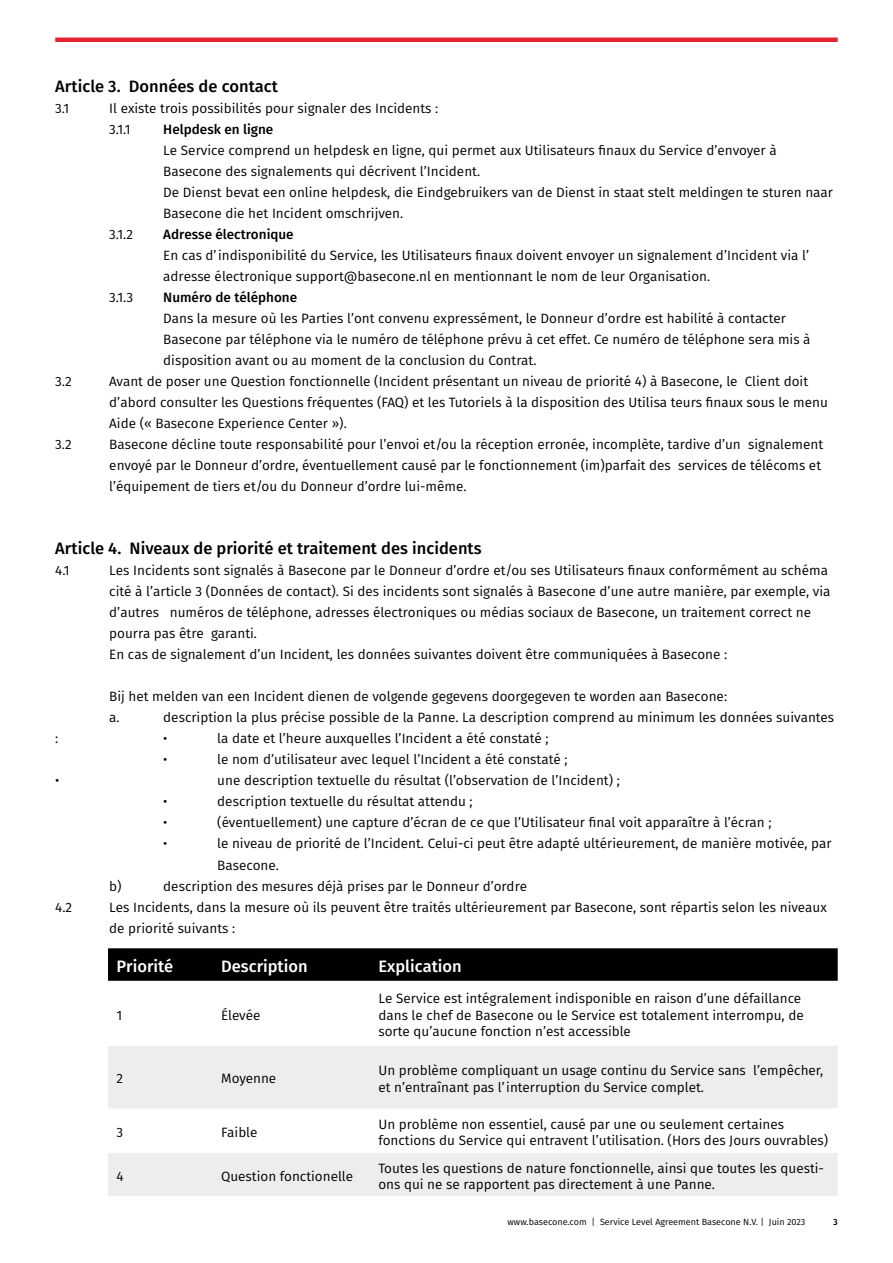
<style>
.page{position:relative;width:893px;height:1263px;background:#fff}
.page>*{position:absolute;margin:0;border:0;box-sizing:border-box;transform-origin:0 0}
.Subkop_medium_11_pt{font:500 16.5px "Fira Sans";color:#000}
.t1{font:500 16.5px "Fira Sans";color:#fff}
.Body_book_9_pt{font:13.5px/21px "Fira Sans";color:#000}
.Body_book_9_pt-2{font:500 13.5px "Fira Sans";color:#000}
.t2{font:9px "Fira Sans";color:#000}
.t3{font:500 9px "Fira Sans";color:#000}
</style>
<div class="page">
<hr style="left:55px;top:38px;width:783px;height:4px;background:#e62330">
<div style="left:108px;top:948px;width:730px;height:33px;background:#000"></div>
<svg style="left:108px;top:1046px;width:730px;height:150px;fill:#ededed"></svg>
<p class="Subkop_medium_11_pt" style="left:55px;top:73px;width:224px">Article 3. Données de contact</p>
<p class="Body_book_9_pt" style="left:55px;top:98px;width:15px">3.1</p>
<p class="Body_book_9_pt" style="left:109px;top:98px;width:331px">Il existe trois possibilités pour signaler des Incidents :<br>3.1.1</p>
<p class="Body_book_9_pt-2" style="left:163px;top:119px;width:112px">Helpdesk en ligne</p>
<p class="Body_book_9_pt" style="left:163px;top:140px;width:615px">Le Service comprend un helpdesk en ligne, qui permet aux Utilisateurs finaux du Service d’envoyer à<br>Basecone des signalements qui décrivent l’Incident.</p>
<p class="Body_book_9_pt" style="left:163px;top:182px;width:671px">De Dienst bevat een online helpdesk, die Eindgebruikers van de Dienst in staat stelt meldingen te sturen naar<br>Basecone die het Incident omschrijven.</p>
<p class="Body_book_9_pt" style="left:109px;top:224px;width:25px">3.1.2</p>
<p class="Body_book_9_pt-2" style="left:163px;top:224px;width:132px">Adresse électronique</p>
<p class="Body_book_9_pt" style="left:163px;top:245px;width:647px">En cas d’indisponibilité du Service, les Utilisateurs finaux doivent envoyer un signalement d’Incident via l’ adresse électronique support@basecone.nl en mentionnant le nom de leur Organisation.</p>
<p class="Body_book_9_pt" style="left:109px;top:287px;width:25px">3.1.3</p>
<p class="Body_book_9_pt-2" style="left:163px;top:287px;width:135px">Numéro de téléphone</p>
<p class="Body_book_9_pt" style="left:163px;top:308px;width:649px">Dans la mesure où les Parties l’ont convenu expressément, le Donneur d’ordre est habilité à contacter<br>Basecone par téléphone via le numéro de téléphone prévu à cet effet. Ce numéro de téléphone sera mis à disposition avant ou au moment de la conclusion du Contrat.</p>
<p class="Body_book_9_pt" style="left:55px;top:371px;width:18px">3.2</p>
<p class="Body_book_9_pt" style="left:109px;top:371px;width:720px">Avant de poser une Question fonctionnelle (Incident présentant un niveau de priorité 4) à Basecone, le Client doit d’abord consulter les Questions fréquentes (FAQ) et les Tutoriels à la disposition des Utilisa teurs finaux sous le menu<br>Aide (« Basecone Experience Center »).</p>
<p class="Body_book_9_pt" style="left:55px;top:434px;width:18px">3.2</p>
<p class="Body_book_9_pt" style="left:109px;top:434px;width:715px">Basecone décline toute responsabilité pour l’envoi et/ou la réception erronée, incomplète, tardive d’un signalement envoyé par le Donneur d’ordre, éventuellement causé par le fonctionnement (im)parfait des services de télécoms et l’équipement de tiers et/ou du Donneur d’ordre lui-même.</p>
<p class="Subkop_medium_11_pt" style="left:55px;top:535px;width:428px">Article 4. Niveaux de priorité et traitement des incidents</p>
<p class="Body_book_9_pt" style="left:55px;top:560px;width:16px">4.1</p>
<p class="Body_book_9_pt" style="left:109px;top:560px;width:723px">Les Incidents sont signalés à Basecone par le Donneur d’ordre et/ou ses Utilisateurs finaux conformément au schéma cité à l’article 3 (Données de contact). Si des incidents sont signalés à Basecone d’une autre manière, par exemple, via d’autres numéros de téléphone, adresses électroniques ou médias sociaux de Basecone, un traitement correct ne pourra pas être garanti.</p>
<p class="Body_book_9_pt" style="left:109px;top:644px;width:619px">En cas de signalement d’un Incident, les données suivantes doivent être communiquées à Basecone :</p>
<p class="Body_book_9_pt" style="left:109px;top:686px;width:619px">Bij het melden van een Incident dienen de volgende gegevens doorgegeven te worden aan Basecone:</p>
<p class="Body_book_9_pt" style="left:109px;top:707px;width:12px">a.</p>
<p class="Body_book_9_pt" style="left:163px;top:707px;width:672px">description la plus précise possible de la Panne. La description comprend au minimum les données suivantes</p>
<p class="Body_book_9_pt" style="left:55px;top:728px;width:5px">:</p>
<p class="Body_book_9_pt" style="left:163px;top:728px;width:6px">•</p>
<p class="Body_book_9_pt" style="left:217px;top:728px;width:333px">la date et l’heure auxquelles l’Incident a été constaté ;</p>
<p class="Body_book_9_pt" style="left:163px;top:749px;width:6px">•</p>
<p class="Body_book_9_pt" style="left:217px;top:749px;width:352px">le nom d’utilisateur avec lequel l’Incident a été constaté ;</p>
<p class="Body_book_9_pt" style="left:55px;top:770px;width:6px">•</p>
<p class="Body_book_9_pt" style="left:217px;top:770px;width:404px">une description textuelle du résultat (l’observation de l’Incident) ;</p>
<p class="Body_book_9_pt" style="left:163px;top:791px;width:6px">•</p>
<p class="Body_book_9_pt" style="left:217px;top:791px;width:257px">description textuelle du résultat attendu ;</p>
<p class="Body_book_9_pt" style="left:163px;top:812px;width:6px">•</p>
<p class="Body_book_9_pt" style="left:217px;top:812px;width:556px">(éventuellement) une capture d’écran de ce que l’Utilisateur final voit apparaître à l’écran ;</p>
<p class="Body_book_9_pt" style="left:163px;top:833px;width:6px">•</p>
<p class="Body_book_9_pt" style="left:217px;top:833px;width:616px">le niveau de priorité de l’Incident. Celui-ci peut être adapté ultérieurement, de manière motivée, par<br>Basecone.</p>
<p class="Body_book_9_pt" style="left:109px;top:875px;width:14px">b)</p>
<p class="Body_book_9_pt" style="left:163px;top:875px;width:365px">description des mesures déjà prises par le Donneur d’ordre</p>
<p class="Body_book_9_pt" style="left:55px;top:896px;width:18px">4.2</p>
<p class="Body_book_9_pt" style="left:109px;top:896px;width:719px">Les Incidents, dans la mesure où ils peuvent être traités ultérieurement par Basecone, sont répartis selon les niveaux de priorité suivants :</p>
<p class="t1" style="left:117px;top:953px;width:58px">Priorité</p>
<p class="t1" style="left:221px;top:953px;width:88px">Description</p>
<p class="t1" style="left:378px;top:953px;width:85px">Explication</p>
<p class="Body_book_9_pt" style="left:117px;top:1004px;width:7px">1</p>
<p class="Body_book_9_pt" style="left:221px;top:1004px;width:41px">Élevée</p>
<p class="Body_book_9_pt" style="left:378px;top:990px;width:427px;line-height:16.2px">Le Service est intégralement indisponible en raison d’une défaillance dans le chef de Basecone ou le Service est totalement interrompu, de sorte qu’aucune fonction n’est accessible</p>
<p class="Body_book_9_pt" style="left:117px;top:1068px;width:8px">2</p>
<p class="Body_book_9_pt" style="left:221px;top:1068px;width:57px">Moyenne</p>
<p class="Body_book_9_pt" style="left:378px;top:1062px;width:446px;line-height:16.2px">Un problème compliquant un usage continu du Service sans l’empêcher, et n’entraînant pas l’interruption du Service complet.</p>
<p class="Body_book_9_pt" style="left:117px;top:1121px;width:8px">3</p>
<p class="Body_book_9_pt" style="left:221px;top:1121px;width:38px">Faible</p>
<p class="Body_book_9_pt" style="left:378px;top:1116px;width:451px;line-height:16.2px">Un problème non essentiel, causé par une ou seulement certaines fonctions du Service qui entravent l’utilisation. (Hors des Jours ouvrables)</p>
<p class="Body_book_9_pt" style="left:117px;top:1165px;width:9px">4</p>
<p class="Body_book_9_pt" style="left:221px;top:1165px;width:134px">Question fonctionelle</p>
<p class="Body_book_9_pt" style="left:378px;top:1159px;width:447px;line-height:16.2px">Toutes les questions de nature fonctionnelle, ainsi que toutes les questi&shy;ons qui ne se rapportent pas directement à une Panne.</p>
<p class="t2" style="left:507px;top:1215px;width:299px">www.basecone.com | Service Level Agreement Basecone N.V. | Juin 2023</p>
<p class="t3" style="left:833px;top:1214px;width:6px">3</p>
</div>
